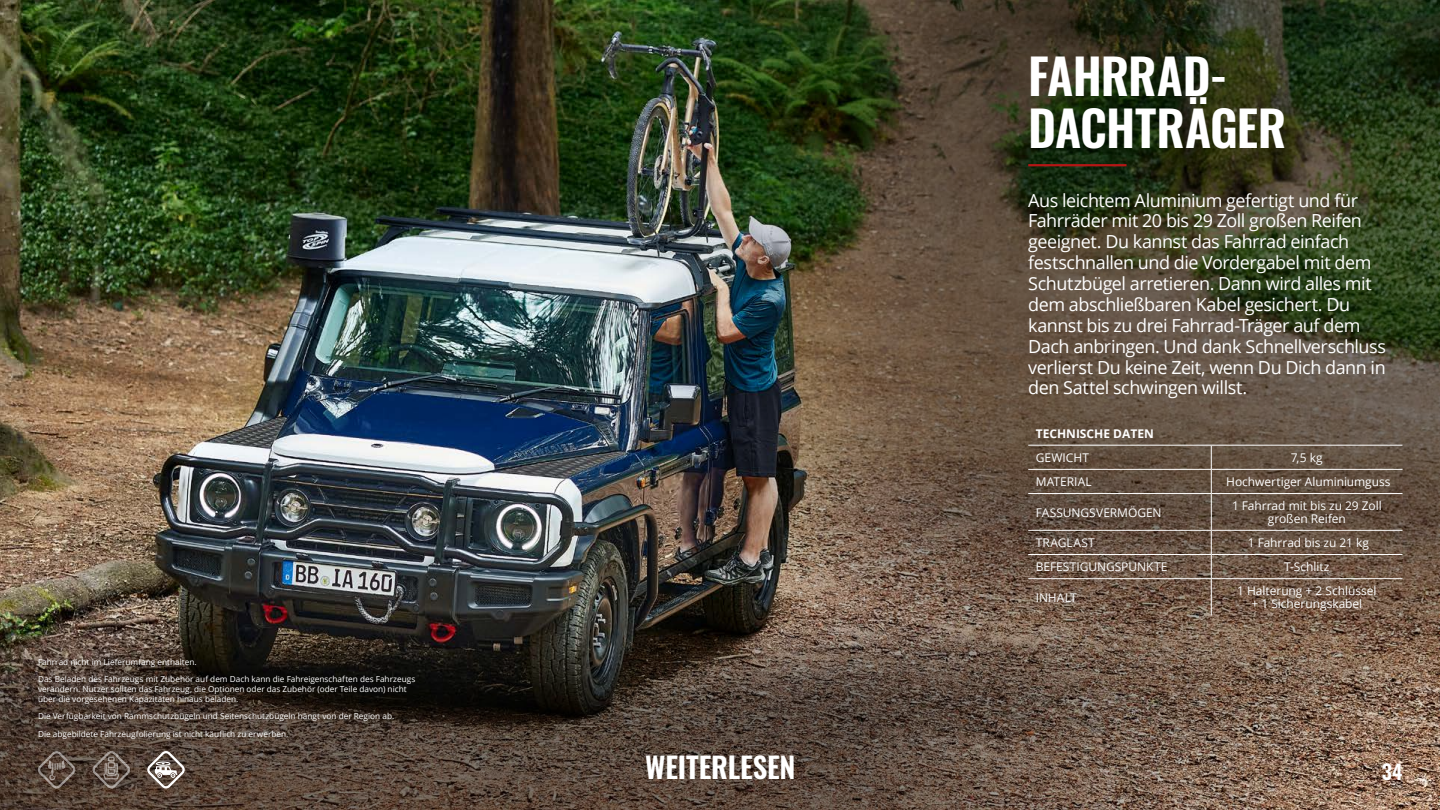
<style>
.page{position:relative;width:1440px;height:810px;background:#fff}
.page>*{position:absolute;margin:0;border:0;box-sizing:border-box;transform-origin:0 0}
.HDL_Up_Top{font:600 48.75px/52.5px "Oswald";letter-spacing:-.02em;color:#fff}
.t1{font:600 28.88px "Oswald";letter-spacing:-.005em;color:#fff}
.t2{font:600 20.25px "Oswald";color:#fff}
.Bodycopy{font:18px/20.9px "Open Sans";letter-spacing:-.025em;color:#fff}
.Table_BC_center{font:12px/12.6px "Open Sans";letter-spacing:-.005em;color:#fff;text-align:center}
.Table_of_Contents{font:12px "Open Sans";color:#fff}
.Table_HL{font:700 12px "Open Sans";color:#fff}
.Table_of_Contents-2{font:12px "Open Sans";letter-spacing:.02em;color:#fff}
.Captions{font:8.25px/9.9px "Open Sans";color:#fff}
</style>
<div class="page">
<img style="left:0;top:0;width:648px;height:615px">
<img style="left:648px;top:0;width:792px;height:615px">
<img style="left:0;top:615px;width:1440px;height:195px">
<hr style="left:1028px;top:445px;width:183px;height:1px;background:#fff">
<hr style="left:1211px;top:445px;width:191px;height:1px;background:#fff">
<svg style="left:1211px;top:446px;width:1px;height:47px"></svg>
<hr style="left:1211px;top:494px;width:1px;height:36px;background:#fff">
<svg style="left:1211px;top:531px;width:1px;height:47px"></svg>
<hr style="left:1211px;top:579px;width:1px;height:36px;background:#fff">
<hr style="left:1028px;top:469px;width:183px;height:1px;background:#fff">
<hr style="left:1211px;top:469px;width:191px;height:1px;background:#fff">
<hr style="left:1028px;top:493px;width:183px;height:1px;background:#fff">
<hr style="left:1211px;top:493px;width:191px;height:1px;background:#fff">
<hr style="left:1028px;top:530px;width:183px;height:1px;background:#fff">
<hr style="left:1211px;top:530px;width:191px;height:1px;background:#fff">
<hr style="left:1028px;top:554px;width:183px;height:1px;background:#fff">
<hr style="left:1211px;top:554px;width:191px;height:1px;background:#fff">
<hr style="left:1028px;top:578px;width:183px;height:1px;background:#fff">
<hr style="left:1211px;top:578px;width:191px;height:1px;background:#fff">
<svg style="left:38px;top:751px;width:38px;height:37px"></svg>
<svg style="left:93px;top:750px;width:37px;height:38px"></svg>
<svg style="left:147px;top:750px;width:38px;height:38px"></svg>
<hr style="left:1028px;top:164px;width:99px;height:2px;background:#b61615">
<p class="Captions" style="left:38px;top:657px;width:160px">Fahrrad nicht im Lieferumfang enthalten.</p>
<p class="Captions" style="left:38px;top:674px;width:379px">Das Beladen des Fahrzeugs mit Zubehör auf dem Dach kann die Fahreigenschaften des Fahrzeugs verändern. Nutzer sollten das Fahrzeug, die Optionen oder das Zubehör (oder Teile davon) nicht über die vorgesehenen Kapazitäten hinaus beladen.</p>
<p class="Captions" style="left:38px;top:711px;width:358px">Die Verfügbarkeit von Rammschutzbügeln und Seitenschutzbügeln hängt von der Region ab.</p>
<p class="Captions" style="left:38px;top:729px;width:252px">Die abgebildete Fahrzeugfolierung ist nicht käuflich zu erwerben.</p>
<p class="HDL_Up_Top" style="left:1028px;top:53px;width:260px">FAHRRAD-<br>DACHTRÄGER</p>
<p class="Bodycopy" style="left:1028px;top:189px;width:359px">Aus leichtem Aluminium gefertigt und für Fahrräder mit 20 bis 29 Zoll großen Reifen geeignet. Du kannst das Fahrrad einfach festschnallen und die Vordergabel mit dem Schutzbügel arretieren. Dann wird alles mit dem abschließbaren Kabel gesichert. Du kannst bis zu drei Fahrrad-Träger auf dem Dach anbringen. Und dank Schnellverschluss verlierst Du keine Zeit, wenn Du Dich dann in den Sattel schwingen willst.</p>
<p class="Table_HL" style="left:1036px;top:425px;width:120px">TECHNISCHE DATEN</p>
<p class="Table_of_Contents" style="left:1036px;top:449px;width:55px">GEWICHT</p>
<p class="Table_BC_center" style="left:1291px;top:451px;width:33px">7,5 kg</p>
<p class="Table_of_Contents" style="left:1036px;top:473px;width:57px">MATERIAL</p>
<p class="Table_BC_center" style="left:1226px;top:475px;width:166px">Hochwertiger Aluminiumguss</p>
<p class="Table_of_Contents" style="left:1036px;top:504px;width:127px">FASSUNGSVERMÖGEN</p>
<p class="Table_BC_center" style="left:1232px;top:499px;width:151px">1 Fahrrad mit bis zu 29 Zoll großen Reifen</p>
<p class="Table_of_Contents-2" style="left:1036px;top:534px;width:61px">TRAGLAST</p>
<p class="Table_BC_center" style="left:1248px;top:536px;width:123px">1 Fahrrad bis zu 21 kg</p>
<p class="Table_of_Contents" style="left:1036px;top:559px;width:133px">BEFESTIGUNGSPUNKTE</p>
<p class="Table_BC_center" style="left:1284px;top:560px;width:47px">T-Schlitz</p>
<p class="Table_of_Contents" style="left:1036px;top:589px;width:42px">INHALT</p>
<p class="Table_BC_center" style="left:1237px;top:584px;width:141px">1 Halterung + 2 Schlüssel + 1 Sicherungskabel</p>
<h2 class="t1" style="left:645px;top:752px;width:152px">WEITERLESEN</h2>
<h3 class="t2" style="left:1382px;top:761px;width:22px">34</h3>
</div>
